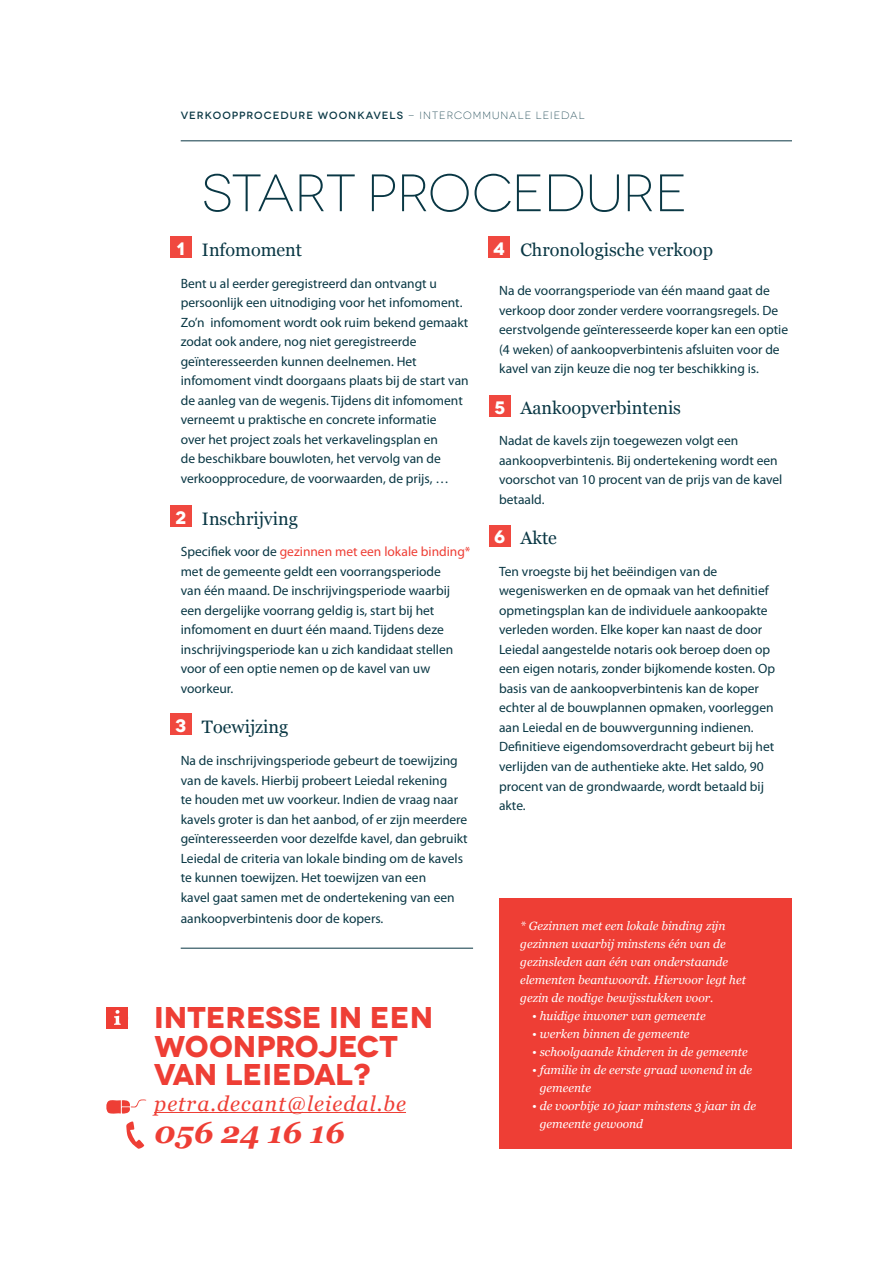
<style>
.page{position:relative;width:893px;height:1263px;background:#fff}
.page>*{position:absolute;margin:0;border:0;box-sizing:border-box;transform-origin:0 0}
.Subtitel{font:300 52.5px "Novecentowide";letter-spacing:-.01em;color:#093744}
.t1{font:italic 700 30.45px "Georgia";color:#ee3e35}
.Basistekst{font:700 30px/28.5px "Novecentowide";color:#ee3e35}
.t2{font:italic 21px "Georgia";letter-spacing:.05em;color:#ee3e35}
.Heading_3{font:18px "Georgia";color:#093744}
.t3{font:700 18px "Novecentowide";color:#fff}
.Heading_3-2{font:13.5px/19.5px "Myriad Pro";color:#093744}
.Basistekst-2{font:13.5px/19.5px "Myriad Pro";color:#093744}
.Basistekst-3{font:italic 12px/18px "Georgia";color:#fff}
.t4{font:500 10.5px "Novecentowide";letter-spacing:.095em;color:#093744}
.s1{font-weight:300}
.s2{color:#ee3e35}
</style>
<div class="page">
<hr style="left:181px;top:140px;width:611px;height:1px;background:#093744">
<div style="left:170px;top:237px;width:21px;height:21px;background:#f0483f"></div>
<div style="left:170px;top:505px;width:21px;height:22px;background:#f0483f"></div>
<div style="left:170px;top:714px;width:21px;height:21px;background:#f0483f"></div>
<div style="left:488px;top:237px;width:22px;height:21px;background:#f0483f"></div>
<div style="left:489px;top:395px;width:21px;height:21px;background:#f0483f"></div>
<div style="left:489px;top:525px;width:21px;height:21px;background:#f0483f"></div>
<div style="left:499px;top:898px;width:293px;height:251px;background:#ee3e35"></div>
<hr style="left:154px;top:1112px;width:252px;height:1px;background:#ee3e35">
<svg style="left:106px;top:1007px;width:22px;height:22px"></svg>
<svg style="left:126px;top:1121px;width:18px;height:28px"></svg>
<svg style="left:106px;top:1099px;width:40px;height:15px"></svg>
<hr style="left:181px;top:948px;width:292px;height:1px;background:#093744">
<p class="t4" style="left:181px;top:110px;width:405px">VERKOOPPROCEDURE WOONKAVELS <span class="s1">- INTERCOMMUNALE LEIEDAL</span></p>
<p class="Subtitel" style="left:202px;top:163px;width:486px">START PROCEDURE</p>
<p class="t3" style="left:176px;top:237px;width:10px">1</p>
<p class="Heading_3" style="left:202px;top:239px;width:102px">Infomoment</p>
<p class="Heading_3-2" style="left:181px;top:273px;width:289px">Bent u al eerder geregistreerd dan ontvangt u persoonlijk een uitnodiging voor het infomoment.<br>Zo’n infomoment wordt ook ruim bekend gemaakt zodat ook andere, nog niet geregistreerde geïnteresseerden kunnen deelnemen. Het infomoment vindt doorgaans plaats bij de start van de aanleg van de wegenis. Tijdens dit infomoment verneemt u praktische en concrete informatie<br>over het project zoals het verkavelingsplan en<br>de beschikbare bouwloten, het vervolg van de verkoopprocedure, de voorwaarden, de prijs, …</p>
<p class="Heading_3" style="left:202px;top:508px;width:97px">Inschrijving</p>
<p class="Heading_3-2" style="left:181px;top:542px;width:291px">Specifiek voor de <span class="s2">gezinnen met een lokale binding* </span>met de gemeente geldt een voorrangsperiode<br>van één maand. De inschrijvingsperiode waarbij een dergelijke voorrang geldig is, start bij het infomoment en duurt één maand. Tijdens deze inschrijvingsperiode kan u zich kandidaat stellen voor of een optie nemen op de kavel van uw voorkeur.</p>
<p class="Heading_3" style="left:202px;top:716px;width:88px">Toewijzing</p>
<p class="Heading_3-2" style="left:181px;top:750px;width:288px">Na de inschrijvingsperiode gebeurt de toewijzing van de kavels. Hierbij probeert Leiedal rekening<br>te houden met uw voorkeur. Indien de vraag naar kavels groter is dan het aanbod, of er zijn meerdere geïnteresseerden voor dezelfde kavel, dan gebruikt Leiedal de criteria van lokale binding om de kavels te kunnen toewijzen. Het toewijzen van een<br>kavel gaat samen met de ondertekening van een</p>
<p class="Heading_3-2" style="left:181px;top:908px;width:204px">aankoopverbintenis door de kopers.</p>
<p class="t3" style="left:175px;top:506px;width:13px">2</p>
<p class="t3" style="left:175px;top:714px;width:13px">3</p>
<p class="Basistekst" style="left:154px;top:1004px;width:281px">INTERESSE IN EEN<br>WOONPROJECT</p>
<p class="Basistekst" style="left:154px;top:1061px;width:218px">VAN LEIEDAL?</p>
<p class="t2" style="left:154px;top:1090px;width:253px">petra.decant@leiedal.be</p>
<p class="t1" style="left:154px;top:1113px;width:192px">056 24 16 16</p>
<p class="t3" style="left:493px;top:237px;width:13px">4</p>
<p class="Heading_3" style="left:520px;top:239px;width:194px">Chronologische verkoop</p>
<p class="Basistekst-2" style="left:499px;top:281px;width:290px">Na de voorrangsperiode van één maand gaat de verkoop door zonder verdere voorrangsregels. De eerstvolgende geïnteresseerde koper kan een optie (4 weken) of aankoopverbintenis afsluiten voor de kavel van zijn keuze die nog ter beschikking is.</p>
<p class="Heading_3" style="left:520px;top:397px;width:162px">Aankoopverbintenis</p>
<p class="Heading_3-2" style="left:499px;top:431px;width:285px">Nadat de kavels zijn toegewezen volgt een aankoopverbintenis. Bij ondertekening wordt een voorschot van 10 procent van de prijs van de kavel betaald.</p>
<p class="Heading_3" style="left:520px;top:527px;width:38px">Akte</p>
<p class="Heading_3-2" style="left:499px;top:561px;width:278px">Ten vroegste bij het beëindigen van de wegeniswerken en de opmaak van het definitief opmetingsplan kan de individuele aankoopakte verleden worden. Elke koper kan naast de door Leiedal aangestelde notaris ook beroep doen op een eigen notaris, zonder bijkomende kosten. Op basis van de aankoopverbintenis kan de koper echter al de bouwplannen opmaken, voorleggen aan Leiedal en de bouwvergunning indienen.<br>Definitieve eigendomsoverdracht gebeurt bij het verlijden van de authentieke akte. Het saldo, 90 procent van de grondwaarde, wordt betaald bij akte.</p>
<p class="t3" style="left:494px;top:396px;width:13px">5</p>
<p class="t3" style="left:494px;top:526px;width:12px">6</p>
<p class="Basistekst-3" style="left:520px;top:917px;width:227px">* Gezinnen met een lokale binding zijn gezinnen waarbij minstens één van de gezinsleden aan één van onderstaande elementen beantwoordt. Hiervoor legt het gezin de nodige bewijsstukken voor.</p>
<p class="Basistekst-3" style="left:532px;top:1007px;width:175px">• huidige inwoner van gemeente</p>
<p class="Basistekst-3" style="left:532px;top:1025px;width:159px">• werken binnen de gemeente</p>
<p class="Basistekst-3" style="left:532px;top:1043px;width:217px">• schoolgaande kinderen in de gemeente</p>
<p class="Basistekst-3" style="left:540px;top:1061px;width:214px;text-indent:-8px">• familie in de eerste graad wonend in de gemeente</p>
<p class="Basistekst-3" style="left:540px;top:1097px;width:218px;text-indent:-8px">• de voorbije 10 jaar minstens 3 jaar in de gemeente gewoond</p>
</div>
